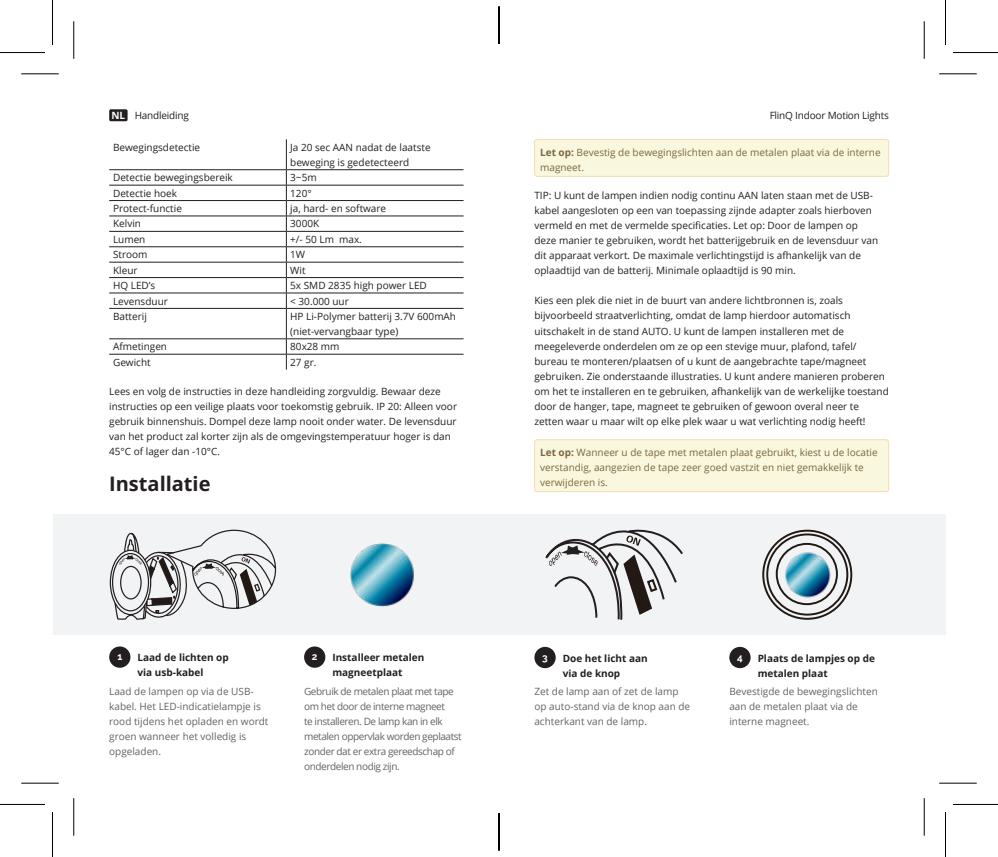
<style>
.page{position:relative;width:998px;height:857px;background:#fff}
.page>*{position:absolute;margin:0;border:0;box-sizing:border-box;transform-origin:0 0}
.t1{font:700 20px "Open Sans";color:#231f20}
.t2{font:10px/15px "Open Sans";color:#231f20}
.t3{font:10px/15px "Open Sans";color:#636366}
.t4{font:10px/15px "Open Sans";color:#7f663c}
.t5{font:10px/15px "Open Sans";letter-spacing:-.04em;color:#636366}
.t6{font:700 10px/15px "Open Sans";color:#231f20}
.t7{font:10px "Open Sans";letter-spacing:-.02em;color:#231f20}
.t8{font:700 10px "Raleway";color:#fff}
.s1{font-weight:700;color:#fff}
.s2{font-weight:700}
</style>
<div class="page">
<div style="left:53px;top:514px;width:892px;height:120px;background:#f2f3f4"></div>
<hr style="left:286px;top:139px;width:1px;height:30px;background:#231f20">
<hr style="left:109px;top:169px;width:177px;height:1px;background:#231f20">
<hr style="left:286px;top:169px;width:178px;height:1px;background:#231f20">
<hr style="left:109px;top:185px;width:177px;height:1px;background:#231f20">
<hr style="left:286px;top:185px;width:178px;height:1px;background:#231f20">
<hr style="left:109px;top:200px;width:177px;height:1px;background:#231f20">
<hr style="left:286px;top:200px;width:178px;height:1px;background:#231f20">
<hr style="left:109px;top:215px;width:177px;height:1px;background:#231f20">
<hr style="left:286px;top:215px;width:178px;height:1px;background:#231f20">
<hr style="left:109px;top:231px;width:177px;height:1px;background:#231f20">
<hr style="left:286px;top:231px;width:178px;height:1px;background:#231f20">
<hr style="left:109px;top:246px;width:177px;height:1px;background:#231f20">
<hr style="left:286px;top:246px;width:178px;height:1px;background:#231f20">
<hr style="left:109px;top:261px;width:177px;height:1px;background:#231f20">
<hr style="left:286px;top:261px;width:178px;height:1px;background:#231f20">
<hr style="left:109px;top:277px;width:177px;height:1px;background:#231f20">
<hr style="left:286px;top:277px;width:178px;height:1px;background:#231f20">
<hr style="left:109px;top:292px;width:177px;height:1px;background:#231f20">
<hr style="left:286px;top:292px;width:178px;height:1px;background:#231f20">
<svg style="left:286px;top:170px;width:1px;height:138px"></svg>
<hr style="left:109px;top:308px;width:177px;height:1px;background:#231f20">
<hr style="left:286px;top:308px;width:178px;height:1px;background:#231f20">
<hr style="left:286px;top:308px;width:1px;height:30px;background:#231f20">
<hr style="left:109px;top:338px;width:177px;height:1px;background:#231f20">
<hr style="left:286px;top:338px;width:178px;height:1px;background:#231f20">
<hr style="left:109px;top:353px;width:177px;height:1px;background:#231f20">
<hr style="left:286px;top:353px;width:178px;height:1px;background:#231f20">
<svg style="left:286px;top:339px;width:1px;height:30px"></svg>
<div style="left:535px;top:139px;width:354px;height:37px;background:#f9f8df;border-radius:3px"></div>
<div style="left:534px;top:139px;width:355px;height:37px;border:1px solid #f8d9b5;border-radius:3px"></div>
<div style="left:535px;top:439px;width:354px;height:52px;background:#f9f8df;border-radius:3px"></div>
<div style="left:534px;top:439px;width:355px;height:52px;border:1px solid #f8d9b5;border-radius:3px"></div>
<div style="left:109px;top:646px;width:21px;height:21px;background:#231f20;border-radius:50%"></div>
<div style="left:534px;top:646px;width:22px;height:22px;background:#231f20;border-radius:50%"></div>
<div style="left:304px;top:646px;width:21px;height:21px;background:#231f20;border-radius:50%"></div>
<div style="left:729px;top:646px;width:22px;height:22px;background:#231f20;border-radius:50%"></div>
<svg style="left:109px;top:529px;width:168px;height:91px"></svg>
<img style="left:350px;top:543px;width:64px;height:64px">
<svg style="left:545px;top:529px;width:138px;height:91px"></svg>
<svg style="left:762px;top:529px;width:91px;height:91px"></svg>
<div style="left:109px;top:109px;width:19px;height:12px;background:#231f20;border-radius:2px"></div>
<hr style="left:21px;top:73px;width:38px;height:1px;background:#000">
<hr style="left:939px;top:73px;width:38px;height:1px;background:#000">
<hr style="left:21px;top:782px;width:38px;height:1px;background:#000">
<hr style="left:939px;top:782px;width:38px;height:1px;background:#000">
<hr style="left:73px;top:21px;width:1px;height:38px;background:#000">
<hr style="left:73px;top:797px;width:1px;height:38px;background:#000">
<hr style="left:924px;top:21px;width:1px;height:38px;background:#000">
<hr style="left:924px;top:797px;width:1px;height:38px;background:#000">
<hr style="left:0;top:52px;width:45px;height:1px;background:#000">
<hr style="left:953px;top:52px;width:45px;height:1px;background:#000">
<hr style="left:0;top:803px;width:45px;height:1px;background:#000">
<hr style="left:953px;top:803px;width:45px;height:1px;background:#000">
<hr style="left:52px;top:0;width:1px;height:45px;background:#000">
<hr style="left:52px;top:811px;width:1px;height:45px;background:#000">
<hr style="left:945px;top:0;width:1px;height:45px;background:#000">
<hr style="left:945px;top:811px;width:1px;height:45px;background:#000">
<svg style="left:498px;top:16px;width:1px;height:28px"></svg>
<svg style="left:498px;top:813px;width:1px;height:28px"></svg>
<hr style="left:499px;top:6px;width:1px;height:38px;background:#000">
<hr style="left:499px;top:812px;width:1px;height:38px;background:#000">
<p class="t7" style="left:111px;top:111px;width:79px"><span class="s1">NL</span> Handleiding</p>
<p class="t7" style="left:770px;top:111px;width:121px">FlinQ Indoor Motion Lights</p>
<p class="t2" style="left:113px;top:141px;width:89px">Bewegingsdetectie</p>
<p class="t2" style="left:290px;top:141px;width:142px">Ja 20 sec AAN nadat de laatste beweging is gedetecteerd</p>
<p class="t2" style="left:113px;top:171px;width:121px">Detectie bewegingsbereik</p>
<p class="t2" style="left:290px;top:171px;width:28px">3~5m</p>
<p class="t2" style="left:113px;top:186px;width:66px">Detectie hoek</p>
<p class="t2" style="left:290px;top:186px;width:23px">120°</p>
<p class="t2" style="left:113px;top:202px;width:70px">Protect-functie</p>
<p class="t2" style="left:290px;top:202px;width:97px">ja, hard- en software</p>
<p class="t2" style="left:113px;top:217px;width:29px">Kelvin</p>
<p class="t2" style="left:290px;top:217px;width:31px">3000K</p>
<p class="t2" style="left:113px;top:233px;width:34px">Lumen</p>
<p class="t2" style="left:290px;top:231px;width:73px">+/- 50 Lm max.</p>
<p class="t2" style="left:113px;top:247px;width:36px">Stroom</p>
<p class="t2" style="left:290px;top:248px;width:16px">1W</p>
<p class="t2" style="left:113px;top:263px;width:26px">Kleur</p>
<p class="t2" style="left:290px;top:263px;width:17px">Wit</p>
<p class="t2" style="left:113px;top:279px;width:44px">HQ LED’s</p>
<p class="t2" style="left:290px;top:277px;width:138px">5x SMD 2835 high power LED</p>
<p class="t2" style="left:113px;top:294px;width:56px">Levensduur</p>
<p class="t2" style="left:290px;top:294px;width:60px">&lt; 30.000 uur</p>
<p class="t2" style="left:113px;top:309px;width:35px">Batterij</p>
<p class="t2" style="left:290px;top:308px;width:167px">HP Li-Polymer batterij 3.7V 600mAh (niet-vervangbaar type)</p>
<p class="t2" style="left:113px;top:340px;width:56px">Afmetingen</p>
<p class="t2" style="left:290px;top:340px;width:51px">80x28 mm</p>
<p class="t2" style="left:113px;top:355px;width:39px">Gewicht</p>
<p class="t2" style="left:290px;top:355px;width:28px">27 gr.</p>
<p class="t2" style="left:109px;top:384px;width:349px">Lees en volg de instructies in deze handleiding zorgvuldig. Bewaar deze instructies op een veilige plaats voor toekomstig gebruik. IP 20: Alleen voor gebruik binnenshuis. Dompel deze lamp nooit onder water. De levensduur van het product zal korter zijn als de omgevingstemperatuur hoger is dan 45°C of lager dan -10°C.</p>
<h1 class="t1" style="left:109px;top:475px;width:103px">Installatie</h1>
<p class="t4" style="left:540px;top:145px;width:342px"><span class="s2">Let op:</span> Bevestig de bewegingslichten aan de metalen plaat via de interne magneet.</p>
<p class="t2" style="left:534px;top:188px;width:345px">TIP: U kunt de lampen indien nodig continu AAN laten staan met de USB&shy;kabel aangesloten op een van toepassing zijnde adapter zoals hierboven vermeld en met de vermelde specificaties. Let op: Door de lampen op deze manier te gebruiken, wordt het batterijgebruik en de levensduur van dit apparaat verkort. De maximale verlichtingstijd is afhankelijk van de oplaadtijd van de batterij. Minimale oplaadtijd is 90 min.</p>
<p class="t2" style="left:534px;top:294px;width:356px">Kies een plek die niet in de buurt van andere lichtbronnen is, zoals bijvoorbeeld straatverlichting, omdat de lamp hierdoor automatisch uitschakelt in de stand AUTO. U kunt de lampen installeren met de meegeleverde onderdelen om ze op een stevige muur, plafond, tafel/ bureau te monteren/plaatsen of u kunt de aangebrachte tape/magneet gebruiken. Zie onderstaande illustraties. U kunt andere manieren proberen om het te installeren en te gebruiken, afhankelijk van de werkelijke toestand door de hanger, tape, magneet te gebruiken of gewoon overal neer te zetten waar u maar wilt op elke plek waar u wat verlichting nodig heeft!</p>
<p class="t4" style="left:540px;top:445px;width:339px"><span class="s2">Let op:</span> Wanneer u de tape met metalen plaat gebruikt, kiest u de locatie verstandig, aangezien de tape zeer goed vastzit en niet gemakkelijk te verwijderen is.</p>
<p class="t6" style="left:138px;top:651px;width:93px">Laad de lichten op via usb-kabel</p>
<p class="t6" style="left:563px;top:651px;width:86px">Doe het licht aan via de knop</p>
<p class="t6" style="left:332px;top:651px;width:93px">Installeer metalen magneetplaat</p>
<p class="t6" style="left:758px;top:651px;width:119px">Plaats de lampjes op de metalen plaat</p>
<p class="t8" style="left:117px;top:650px;width:6px">1</p>
<p class="t8" style="left:312px;top:650px;width:7px">2</p>
<p class="t8" style="left:542px;top:651px;width:7px">3</p>
<p class="t8" style="left:737px;top:651px;width:7px">4</p>
<p class="t3" style="left:109px;top:683px;width:161px">Laad de lampen op via de USB&shy;kabel. Het LED-indicatielampje is rood tijdens het opladen en wordt groen wanneer het volledig is opgeladen.</p>
<p class="t3" style="left:534px;top:684px;width:157px">Zet de lamp aan of zet de lamp op auto-stand via de knop aan de achterkant van de lamp.</p>
<p class="t5" style="left:304px;top:684px;width:159px">Gebruik de metalen plaat met tape om het door de interne magneet<br>te installeren. De lamp kan in elk metalen oppervlak worden geplaatst zonder dat er extra gereedschap of onderdelen nodig zijn.</p>
<p class="t3" style="left:729px;top:684px;width:150px">Bevestigde de bewegingslichten aan de metalen plaat via de interne magneet.</p>
</div>
